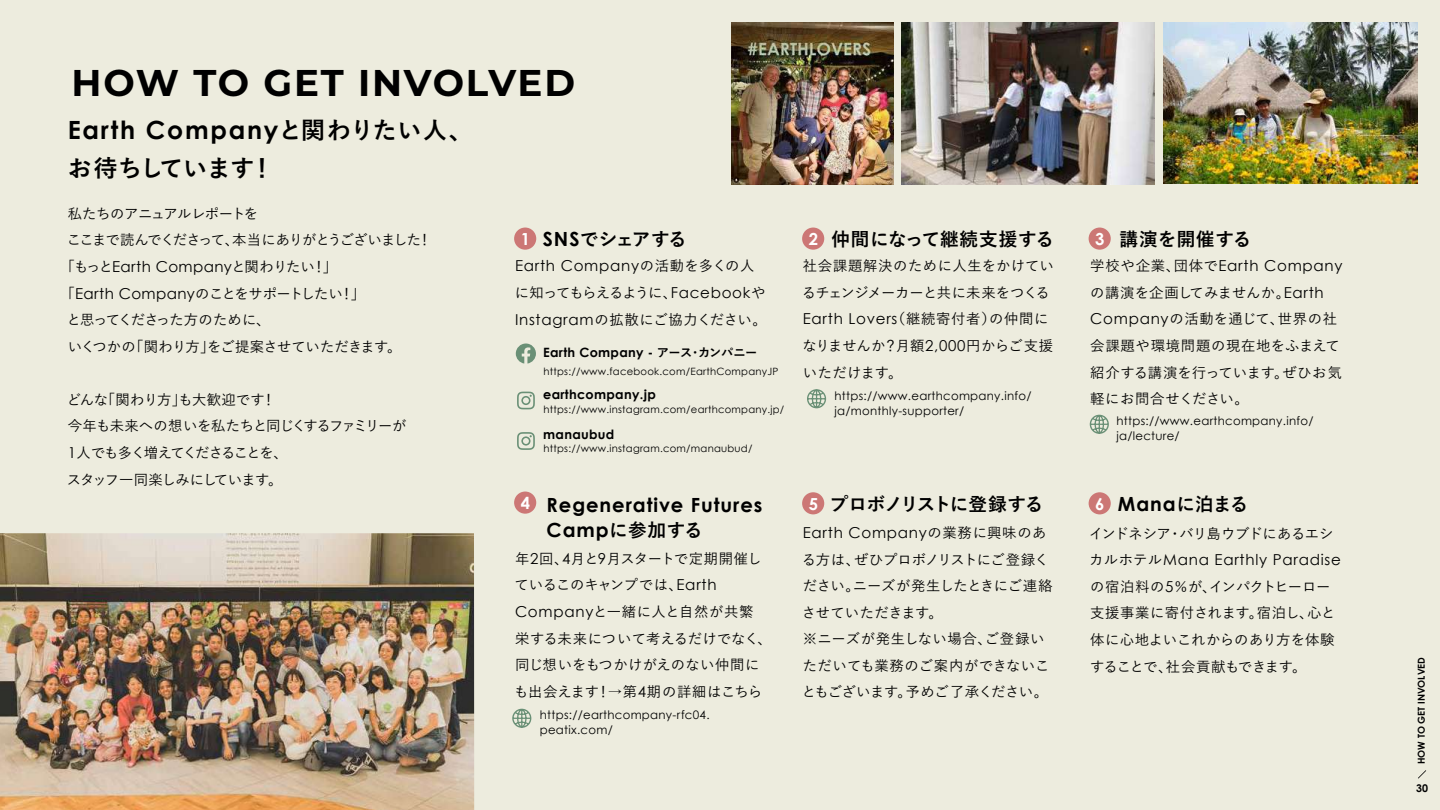
<style>
.page{position:relative;width:1440px;height:810px;background:#edecde}
.page>*{position:absolute;margin:0;border:0;box-sizing:border-box;transform-origin:0 0}
.t1{font:700 37.2px "Montserrat";letter-spacing:.05em;color:#000}
.t2{font:700 25.12px "Century Gothic";letter-spacing:.07em;color:#000}
.t3{font:700 23.92px "Yu Go";letter-spacing:-.005em;color:#000}
.t4{font:700 19.5px "Century Gothic";letter-spacing:.05em;color:#000}
.t5{font:700 18.6px "Yu Go";letter-spacing:.005em;color:#000}
.t6{font:700 18.6px "Yu Go";letter-spacing:-.04em;color:#000}
.t7{font:700 18.6px "Yu Go";letter-spacing:.03em;color:#000}
.t8{font:700 18.6px "Yu Go";letter-spacing:.025em;color:#000}
.t9{font:700 16.65px "Century Gothic";color:#fff}
.t10{font:15.08px "Century Gothic";letter-spacing:.05em;color:#000}
.t11{font:500 14.33px/26.5px "Yu Go";letter-spacing:-.015em;color:#000}
.t12{font:500 14.33px/26.5px "Yu Go";letter-spacing:.015em;color:#000}
.t13{font:500 14.33px/26.5px "Yu Go";letter-spacing:-.05em;color:#000}
.t14{font:500 14.33px "Yu Go";letter-spacing:-.035em;color:#000}
.t15{font:500 14.33px "Yu Go";letter-spacing:-.08em;color:#000}
.t16{font:500 14.33px "Yu Go";letter-spacing:-.06em;color:#000}
.t17{font:500 14.33px "Yu Go";letter-spacing:-.075em;color:#000}
.t18{font:500 14.33px "Yu Go";letter-spacing:-.055em;color:#000}
.t19{font:700 12.83px "Century Gothic";letter-spacing:.025em;color:#000}
.t20{font:11.7px/14.9px "Century Gothic";letter-spacing:.025em;color:#000}
.t21{font:700 10.65px "Century Gothic";color:#000}
.t22{font:10.05px "Century Gothic";letter-spacing:.025em;color:#000}
.t23{font:700 9.6px "Century Gothic";color:#000}
.s1{font-family:"Yu Go";font-size:23.92px}
.s2{font-family:"Century Gothic";font-weight:400;font-size:15.08px}
.s3{font-family:"Yu Go";font-weight:500;font-size:14.33px}
.s4{font-family:"Century Gothic";font-size:16.65px;color:#fff}
.s5{font-family:"Century Gothic";font-size:19.5px}
.s6{font-family:"Yu Go";font-size:12.23px}
.s7{font-family:"Yu Go";font-size:18.6px}
</style>
<div class="page">
<img style="left:0;top:533px;width:474px;height:277px">
<img style="left:1164px;top:22px;width:253px;height:161px">
<img style="left:901px;top:22px;width:254px;height:163px">
<img style="left:731px;top:22px;width:162px;height:163px">
<svg style="left:1418px;top:770px;width:8px;height:8px"></svg>
<div style="left:514px;top:228px;width:22px;height:22px;background:#cc7775;border-radius:50%"></div>
<div style="left:802px;top:228px;width:22px;height:22px;background:#cc7775;border-radius:50%"></div>
<div style="left:1089px;top:228px;width:22px;height:22px;background:#cc7775;border-radius:50%"></div>
<div style="left:514px;top:492px;width:22px;height:22px;background:#cc7775;border-radius:50%"></div>
<div style="left:802px;top:492px;width:22px;height:22px;background:#cc7775;border-radius:50%"></div>
<div style="left:1089px;top:492px;width:22px;height:22px;background:#cc7775;border-radius:50%"></div>
<svg style="left:516px;top:344px;width:20px;height:20px"></svg>
<svg style="left:517px;top:392px;width:18px;height:17px"></svg>
<svg style="left:517px;top:432px;width:18px;height:18px"></svg>
<svg style="left:807px;top:389px;width:19px;height:19px"></svg>
<svg style="left:1090px;top:415px;width:19px;height:19px"></svg>
<svg style="left:512px;top:709px;width:19px;height:19px"></svg>
<h1 class="t1" style="left:72px;top:55px;width:505px">HOW TO GET INVOLVED</h1>
<h2 class="t2" style="left:68px;top:111px;width:407px">Earth Company<span class="s1">と関わりたい人、</span></h2>
<h3 class="t3" style="left:68px;top:155px;width:208px">お待ちしています！</h3>
<p class="t14" style="left:68px;top:200px;width:192px">私たちのアニュアルレポートを</p>
<p class="t15" style="left:67px;top:227px;width:367px">ここまで読んでくださって、本当にありがとうございました！</p>
<p class="t17" style="left:61px;top:253px;width:278px">「もっと<span class="s2">Earth Company</span>と関わりたい！」</p>
<p class="t16" style="left:60px;top:280px;width:306px">「<span class="s2">Earth Company</span>のことをサポートしたい！」</p>
<p class="t18" style="left:67px;top:307px;width:205px">と思ってくださった方のために、</p>
<p class="t14" style="left:68px;top:333px;width:335px">いくつかの「関わり方」をご提案させていただきます。</p>
<p class="t13" style="left:67px;top:384px;width:341px">どんな「関わり方」も大歓迎です！<br>今年も未来への想いを私たちと同じくするファミリーが<br><span class="s2">1</span>人でも多く増えてくださることを、<br>スタッフ一同楽しみにしています。</p>
<p class="t7" style="left:831px;top:228px;width:224px">仲間になって継続支援する</p>
<p class="t12" style="left:802px;top:251px;width:254px">社会課題解決のために人生をかけているチェンジメーカーと共に未来をつくる</p>
<p class="t10" style="left:803px;top:308px;width:247px">Earth Lovers<span class="s3">（継続寄付者）の仲間に</span></p>
<p class="t11" style="left:802px;top:331px;width:252px">なりませんか？月額<span class="s2">2,000</span>円からご支援いただけます。</p>
<p class="t20" style="left:835px;top:388px;width:198px">https://www.earthcompany.info/ ja/monthly-supporter/</p>
<p class="t8" style="left:1120px;top:228px;width:133px">講演を開催する</p>
<p class="t5" style="left:521px;top:228px;width:168px"><span class="s4">1</span> <span class="s5">SNS</span>でシェアする</p>
<p class="t9" style="left:809px;top:226px;width:11px">2</p>
<p class="t9" style="left:1095px;top:226px;width:11px">3</p>
<p class="t10" style="left:1090px;top:255px;width:254px"><span class="s3">学校や企業、団体で</span>Earth Company</p>
<p class="t12" style="left:1090px;top:278px;width:253px">の講演を企画してみませんか。<span class="s2">Earth<br>Company</span>の活動を通じて、世界の社会課題や環境問題の現在地をふまえて紹介する講演を行っています。ぜひお気軽にお問合せください。</p>
<p class="t10" style="left:515px;top:255px;width:241px">Earth Company<span class="s3">の活動を多くの人</span></p>
<p class="t13" style="left:515px;top:278px;width:253px">に知ってもらえるように、<span class="s2">Facebook</span>や<br><span class="s2">Instagram</span>の拡散にご協力ください。</p>
<p class="t19" style="left:543px;top:343px;width:216px">Earth Company - <span class="s6">アース・カンパニー</span></p>
<p class="t19" style="left:543px;top:384px;width:114px">earthcompany.jp</p>
<p class="t19" style="left:543px;top:425px;width:73px">manaubud</p>
<p class="t22" style="left:544px;top:364px;width:236px">https://www.facebook.com/EarthCompanyJP</p>
<p class="t22" style="left:544px;top:402px;width:242px">https://www.instagram.com/earthcompany.jp/</p>
<p class="t22" style="left:544px;top:441px;width:210px">https://www.instagram.com/manaubud/</p>
<p class="t20" style="left:1117px;top:413px;width:198px">https://www.earthcompany.info/ ja/lecture/</p>
<p class="t6" style="left:830px;top:494px;width:215px">プロボノリストに登録する</p>
<h3 class="t4" style="left:1118px;top:490px;width:132px">Mana<span class="s7">に泊まる</span></h3>
<p class="t9" style="left:521px;top:490px;width:11px">4</p>
<p class="t9" style="left:809px;top:491px;width:11px">5</p>
<p class="t9" style="left:1095px;top:491px;width:11px">6</p>
<h3 class="t4" style="left:547px;top:490px;width:217px">Regenerative Futures</h3>
<p class="t5" style="left:547px;top:520px;width:158px"><span class="s5">Camp</span>に参加する</p>
<p class="t10" style="left:803px;top:522px;width:245px">Earth Company<span class="s3">の業務に興味のあ</span></p>
<p class="t11" style="left:802px;top:544px;width:252px">る方は、ぜひプロボノリストにご登録ください。ニーズが発生したときにご連絡させていただきます。<br>※ニーズが発生しない場合、ご登録いただいても業務のご案内ができないこともございます。予めご了承ください。</p>
<p class="t11" style="left:1089px;top:518px;width:246px">インドネシア・バリ島ウブドにあるエシ</p>
<p class="t10" style="left:1089px;top:549px;width:253px"><span class="s3">カルホテル</span>Mana Earthly Paradise</p>
<p class="t11" style="left:1090px;top:572px;width:247px">の宿泊料の<span class="s2">5</span>％が、インパクトヒーロー支援事業に寄付されます。宿泊し、心と体に心地よいこれからのあり方を体験することで、社会貢献もできます。</p>
<p class="t11" style="left:514px;top:543px;width:259px">年<span class="s2">2</span>回、<span class="s2">4</span>月と<span class="s2">9</span>月スタートで定期開催しているこのキャンプでは、<span class="s2">Earth<br>Company</span>と一緒に人と自然が共繁<br>栄する未来について考えるだけでなく、同じ想いをもつかけがえのない仲間にも出会えます！→第<span class="s2">4</span>期の詳細はこちら</p>
<p class="t20" style="left:540px;top:707px;width:171px">https://earthcompany-rfc04. peatix.com/</p>
<p class="t23" style="left:1414px;top:764px;width:109px;rotate:-90deg">HOW TO GET INVOLVED</p>
<p class="t21" style="left:1416px;top:780px;width:13px">30</p>
</div>
